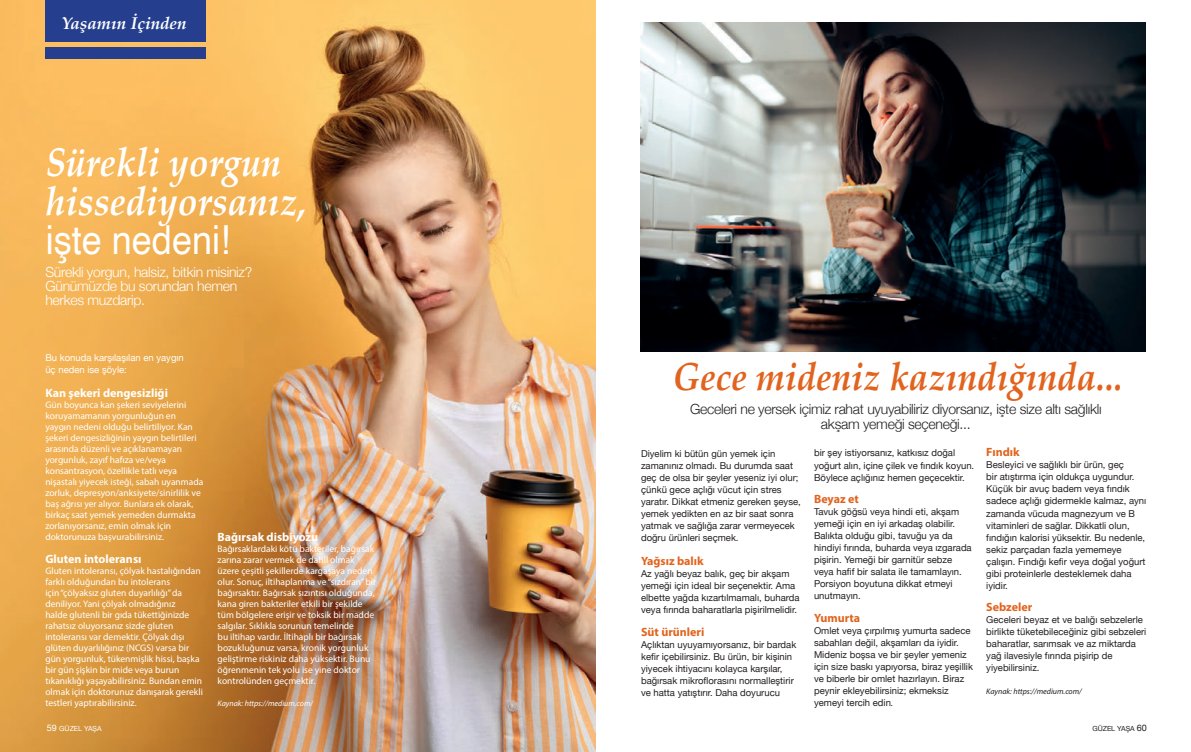
<style>
.page{position:relative;width:1191px;height:752px;background:#fff}
.page>*{position:absolute;margin:0;border:0;box-sizing:border-box;transform-origin:0 0}
.ANAMETIN{font:italic 700 40px/39px "Palatino Linotype";color:#fff;scale:.9 1}
.ANAMETIN-2{font:italic 700 39px "Palatino Linotype";color:#e1631d;scale:.9 1}
.t1{font:italic 700 17px "Palatino Linotype";color:#fff}
.metin_ayhan{font:300 14px/15px "Helvetica Neue";letter-spacing:-.02em;color:#231f20;text-align:center}
.metin_ayhan-2{font:300 14px/14px "Helvetica Neue";letter-spacing:-.02em;color:#fff}
.KUTU{font:700 12px "Myriad Pro";color:#fff}
.KUTU-2{font:700 12px "Myriad Pro";color:#e1631d}
.KUTU-3{font:9.5px/12px "Helvetica Neue";color:#231f20}
.KUTU-4{font:9.5px/11px "Myriad Pro";color:#fff}
.KUTU-5{font:9.5px/12px "Helvetica Neue";color:#fff}
.KUTU-6{font:italic 8px "Myriad Pro";color:#fff}
.KUTU-7{font:italic 8px "Myriad Pro";color:#231f20}
.t2{font:7px "Helvetica Neue";color:#231f20}
.t3{font:7px "Helvetica Neue";color:#fff}
.s1{font-family:"Helvetica";font-weight:400;font-style:normal}
.s2{font-size:9px}
.s3{font-family:"Myriad Pro"}
</style>
<div class="page">
<img style="left:0;top:0;width:595px;height:751px">
<div style="left:45px;top:0;width:161px;height:42px;background:#253f8e"></div>
<div style="left:45px;top:47px;width:161px;height:12px;background:#253f8e"></div>
<img style="left:641px;top:23px;width:504px;height:328px">
<p class="t1" style="left:62px;top:11px;width:126px">Yaşamın İçinden</p>
<p class="ANAMETIN" style="left:46px;top:141px;width:292px">Sürekli yorgun hissediyorsanız, <span class="s1">işte nedeni!</span></p>
<p class="metin_ayhan-2" style="left:45px;top:264px;width:208px">Sürekli yorgun, halsiz, bitkin misiniz?<br>Günümüzde bu sorundan hemen herkes muzdarip.</p>
<p class="KUTU-5" style="left:45px;top:352px;width:140px">Bu konuda karşılaşılan en yaygın üç neden ise şöyle:</p>
<p class="KUTU" style="left:45px;top:385px;width:124px">Kan şekeri dengesizliği</p>
<p class="KUTU-4" style="left:45px;top:399px;width:159px">Gün boyunca kan şekeri seviyelerini koruyamamanın yorgunluğun en yaygın nedeni olduğu belirtiliyor. Kan şekeri dengesizliğinin yaygın belirtileri arasında düzenli ve açıklanamayan yorgunluk, zayıf hafıza ve/veya konsantrasyon, özellikle tatlı veya nişastalı yiyecek isteği, sabah uyanmada zorluk, depresyon/anksiyete/sinirlilik ve baş ağrısı yer alıyor. Bunlara ek olarak, birkaç saat yemek yemeden durmakta zorlanıyorsanız, emin olmak için doktorunuza başvurabilirsiniz.</p>
<p class="KUTU" style="left:45px;top:550px;width:98px">Gluten intoleransı</p>
<p class="KUTU-4" style="left:45px;top:565px;width:159px">Gluten intoleransı, çölyak hastalığından farklı olduğundan bu intolerans<br>için “çölyaksız gluten duyarlılığı” da deniliyor. Yani çölyak olmadığınız<br>halde glutenli bir gıda tükettiğinizde rahatsız oluyorsanız sizde gluten intoleransı var demektir. Çölyak dışı glüten duyarlılığınız (NCGS) varsa bir gün yorgunluk, tükenmişlik hissi, başka bir gün şişkin bir mide veya burun tıkanıklığı yaşayabilirsiniz. Bundan emin olmak için doktorunuz danışarak gerekli testleri yaptırabilirsiniz.</p>
<p class="t3" style="left:47px;top:723px;width:56px"><span class="s2">59</span> GÜZEL YAŞA</p>
<p class="KUTU" style="left:218px;top:528px;width:102px">Bağırsak disbiyozu</p>
<p class="KUTU-4" style="left:218px;top:542px;width:160px">Bağırsaklardaki kötü bakteriler, bağırsak zarına zarar vermek de dahil olmak üzere çeşitli şekillerde kargaşaya neden olur. Sonuç, iltihaplanma ve “sızdıran” bir bağırsaktır. Bağırsak sızıntısı olduğunda, kana giren bakteriler etkili bir şekilde tüm bölgelere erişir ve toksik bir madde salgılar. Sıklıkla sorunun temelinde<br>bu iltihap vardır. İltihaplı bir bağırsak bozukluğunuz varsa, kronik yorgunluk geliştirme riskiniz daha yüksektir. Bunu öğrenmenin tek yolu ise yine doktor kontrolünden geçmektir.</p>
<p class="KUTU-6" style="left:218px;top:697px;width:97px">Kaynak: https://medium.com/</p>
<p class="ANAMETIN-2" style="left:673px;top:348px;width:501px">Gece mideniz kazındığında...</p>
<p class="metin_ayhan" style="left:690px;top:400px;width:413px">Geceleri ne yersek içimiz rahat uyuyabiliriz diyorsanız, işte size altı sağlıklı akşam yemeği seçeneği...</p>
<p class="KUTU-3" style="left:641px;top:448px;width:161px">Diyelim ki bütün gün yemek için zamanınız olmadı. Bu durumda saat geç de olsa bir şeyler yeseniz iyi olur; çünkü gece açlığı vücut için stres yaratır. Dikkat etmeniz gereken şeyse, yemek yedikten en az bir saat sonra yatmak ve sağlığa zarar vermeyecek doğru ürünleri seçmek.</p>
<p class="KUTU-2" style="left:641px;top:553px;width:64px">Yağsız balık</p>
<p class="KUTU-3" style="left:641px;top:568px;width:160px">Az yağlı beyaz balık, geç bir akşam yemeği için ideal bir seçenektir. Ama elbette yağda kızartılmamalı, buharda veya fırında baharatlarla pişirilmelidir.</p>
<p class="KUTU-2" style="left:641px;top:623px;width:65px">Süt ürünleri</p>
<p class="KUTU-3" style="left:641px;top:638px;width:157px">Açlıktan uyuyamıyorsanız, bir bardak kefir içebilirsiniz. Bu ürün, bir kişinin yiyecek ihtiyacını kolayca karşılar, bağırsak mikroflorasını normalleştirir ve hatta yatıştırır. Daha doyurucu</p>
<p class="KUTU-3" style="left:814px;top:447px;width:162px">bir şey istiyorsanız, katkısız doğal yoğurt alın, içine çilek ve fındık koyun.<br>Böylece açlığınız hemen geçecektir.</p>
<p class="KUTU-2" style="left:814px;top:491px;width:46px">Beyaz et</p>
<p class="KUTU-3" style="left:814px;top:506px;width:159px">Tavuk göğsü veya hindi eti, akşam yemeği için en iyi arkadaş olabilir.<br>Balıkta olduğu gibi, tavuğu ya da hindiyi fırında, buharda veya ızgarada pişirin. Yemeği bir garnitür sebze veya hafif bir salata ile tamamlayın.<br>Porsiyon boyutuna dikkat etmeyi unutmayın.</p>
<p class="KUTU-2" style="left:814px;top:610px;width:48px">Yumurta</p>
<p class="KUTU-3" style="left:814px;top:625px;width:160px">Omlet veya çırpılmış yumurta sadece sabahları değil, akşamları da iyidir.<br>Mideniz boşsa ve bir şeyler yemeniz için size baskı yapıyorsa, biraz yeşillik ve biberle bir omlet hazırlayın. Biraz peynir ekleyebilirsiniz; ekmeksiz yemeyi tercih edin<span class="s3">.</span></p>
<p class="KUTU-2" style="left:986px;top:444px;width:35px">Fındık</p>
<p class="KUTU-3" style="left:986px;top:459px;width:161px">Besleyici ve sağlıklı bir ürün, geç<br>bir atıştırma için oldukça uygundur.<br>Küçük bir avuç badem veya fındık sadece açlığı gidermekle kalmaz, aynı zamanda vücuda magnezyum ve B vitaminleri de sağlar. Dikkatli olun, fındığın kalorisi yüksektir. Bu nedenle, sekiz parçadan fazla yememeye çalışın. Fındığı kefir veya doğal yoğurt gibi proteinlerle desteklemek daha iyidir.</p>
<p class="KUTU-2" style="left:986px;top:599px;width:48px">Sebzeler</p>
<p class="KUTU-3" style="left:986px;top:614px;width:162px">Geceleri beyaz et ve balığı sebzelerle birlikte tüketebileceğiniz gibi sebzeleri baharatlar, sarımsak ve az miktarda yağ ilavesiyle fırında pişirip de yiyebilirsiniz.</p>
<p class="KUTU-7" style="left:986px;top:685px;width:97px">Kaynak: https://medium.com/</p>
<p class="t2" style="left:1092px;top:723px;width:56px">GÜZEL YAŞA <span class="s2">60</span></p>
</div>
